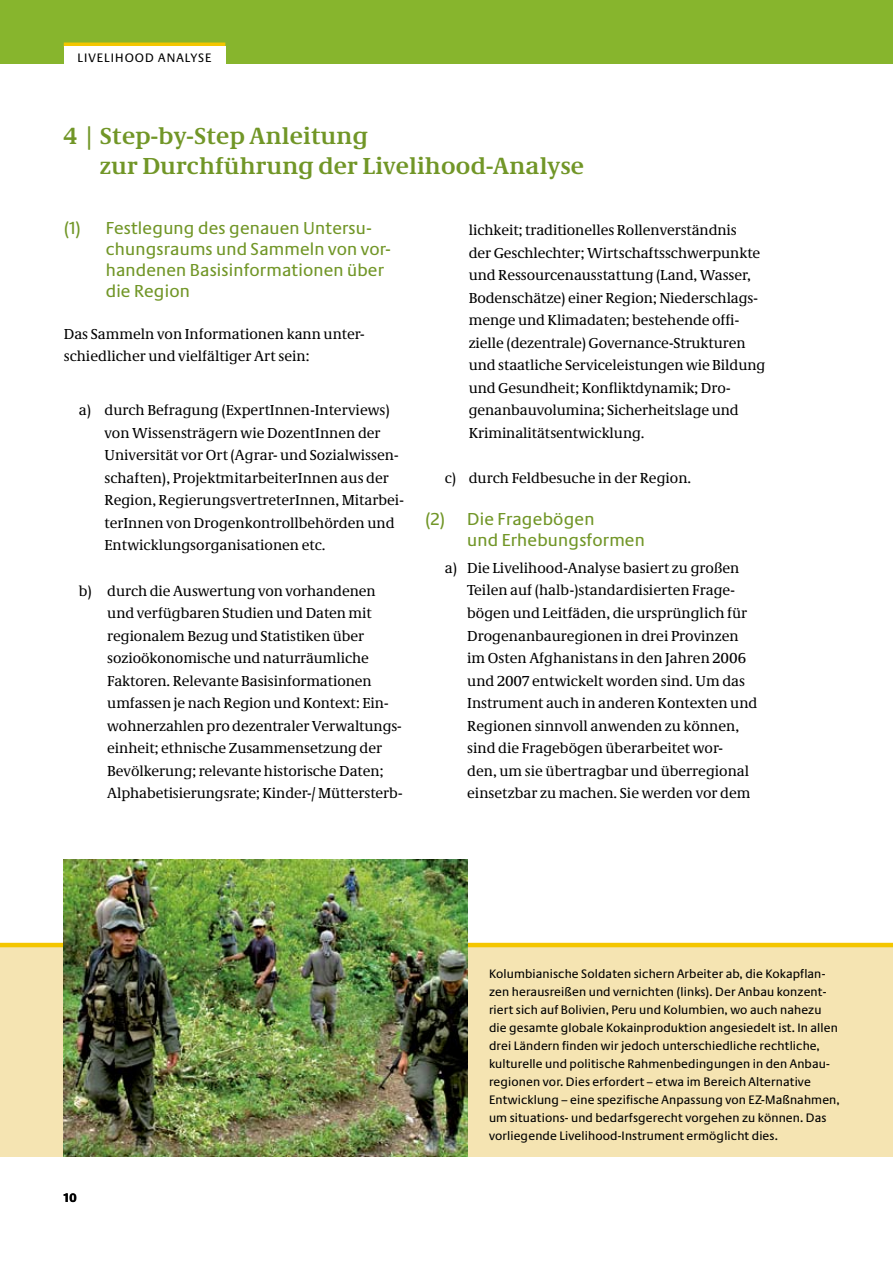
<style>
.page{position:relative;width:893px;height:1263px;background:#fff}
.page>*{position:absolute;margin:0;border:0;box-sizing:border-box;transform-origin:0 0}
.t1{font:700 24px/30px "Neue Demos";letter-spacing:.01em;color:#719627}
.t2{font:18px/21px "Neue Praxis";letter-spacing:.01em;color:#719627}
.t3{font:15px/22.5px "Neue Demos";color:#000}
.t4{font:12.75px/18px "Neue Praxis";letter-spacing:.01em;color:#000}
.t5{font:12.75px "Neue Praxis";letter-spacing:.08em;color:#000}
.t6{font:700 12.75px "Neue Praxis";color:#000}
</style>
<div class="page">
<div style="left:0;top:0;width:893px;height:63px;background:#87b52d"></div>
<hr style="left:64px;top:43px;width:161px;height:4px;background:#f4c600">
<div style="left:64px;top:46px;width:161px;height:23px;background:#fff"></div>
<div style="left:0;top:944px;width:893px;height:213px;background:#f5e4b2"></div>
<hr style="left:0;top:943px;width:893px;height:4px;background:#f4c600">
<img style="left:64px;top:859px;width:404px;height:298px">
<p class="t5" style="left:78px;top:50px;width:136px">Livelihood Analyse</p>
<h1 class="t1" style="left:100px;top:121px;width:485px;text-indent:-36px">4 | Step-by-Step Anleitung<br>zur Durchführung der Livelihood-Analyse</h1>
<p class="t2" style="left:106px;top:217px;width:286px;text-indent:-42px">(1) Festlegung des genauen Untersu&shy;chungsraums und Sammeln von vor&shy;handenen Basisinformationen über die Region</p>
<p class="t3" style="left:64px;top:322px;width:302px">Das Sammeln von Informationen kann unter&shy;schiedlicher und vielfältiger Art sein:</p>
<p class="t3" style="left:104px;top:399px;width:301px;text-indent:-26px">a) durch Befragung (ExpertInnen-Interviews) von Wissensträgern wie DozentInnen der Universität vor Ort (Agrar- und Sozialwissen&shy;schaften), ProjektmitarbeiterInnen aus der Region, RegierungsvertreterInnen, Mitarbei&shy;terInnen von Drogenkontrollbehörden und Entwicklungsorganisationen etc.</p>
<p class="t3" style="left:107px;top:579px;width:297px;text-indent:-29px">b) durch die Auswertung von vorhandenen und verfügbaren Studien und Daten mit regionalem Bezug und Statistiken über sozioökonomische und naturräumliche Faktoren. Relevante Basisinformationen umfassen je nach Region und Kontext: Ein&shy;wohnerzahlen pro dezentraler Verwaltungs&shy;einheit; ethnische Zusammensetzung der Bevölkerung; relevante historische Daten; Alphabetisierungsrate; Kinder-/ Müttersterb-</p>
<p class="t3" style="left:469px;top:219px;width:298px">lichkeit; traditionelles Rollenverständnis<br>der Geschlechter; Wirtschaftsschwerpunkte und Ressourcenausstattung (Land, Wasser, Bodenschätze) einer Region; Niederschlags&shy;menge und Klimadaten; bestehende offi&shy;zielle (dezentrale) Governance-Strukturen und staatliche Serviceleistungen wie Bildung und Gesundheit; Konfliktdynamik; Dro&shy;genanbauvolumina; Sicherheitslage und Kriminalitätsentwicklung.</p>
<p class="t3" style="left:445px;top:466px;width:248px">c) durch Feldbesuche in der Region.</p>
<p class="t2" style="left:425px;top:508px;width:33px">(2) D</p>
<p class="t2" style="left:467px;top:508px;width:179px;text-indent:13px">ie Fragebögen<br>und Erhebungsformen</p>
<p class="t3" style="left:467px;top:556px;width:292px;text-indent:-22px">a) Die Livelihood-Analyse basiert zu großen Teilen auf (halb-)standardisierten Frage&shy;bögen und Leitfäden, die ursprünglich für Drogenanbauregionen in drei Provinzen im Osten Afghanistans in den Jahren 2006 und 2007 entwickelt worden sind. Um das Instrument auch in anderen Kontexten und Regionen sinnvoll anwenden zu können, sind die Fragebögen überarbeitet wor-<br>den, um sie übertragbar und überregional einsetzbar zu machen. Sie werden vor dem</p>
<p class="t6" style="left:64px;top:1190px;width:15px">10</p>
<p class="t4" style="left:489px;top:964px;width:352px">Kolumbianische Soldaten sichern Arbeiter ab, die Kokapflan&shy;zen herausreißen und vernichten (links). Der Anbau konzent&shy;riert sich auf Bolivien, Peru und Kolumbien, wo auch nahezu die gesamte globale Kokainproduktion angesiedelt ist. I n allen drei Ländern finden wir jedoch unterschiedliche rechtliche, kulturelle und politische Rahmenbedingungen in den Anbau&shy;regionen vor. Dies erfordert – etwa im Bereich Alternative Entwicklung – eine spezifische Anpassung von EZ-Maßnahmen, um situations- und bedarfsgerecht vorgehen zu können. Das vorliegende Livelihood-I nstrument ermöglicht dies.</p>
</div>
